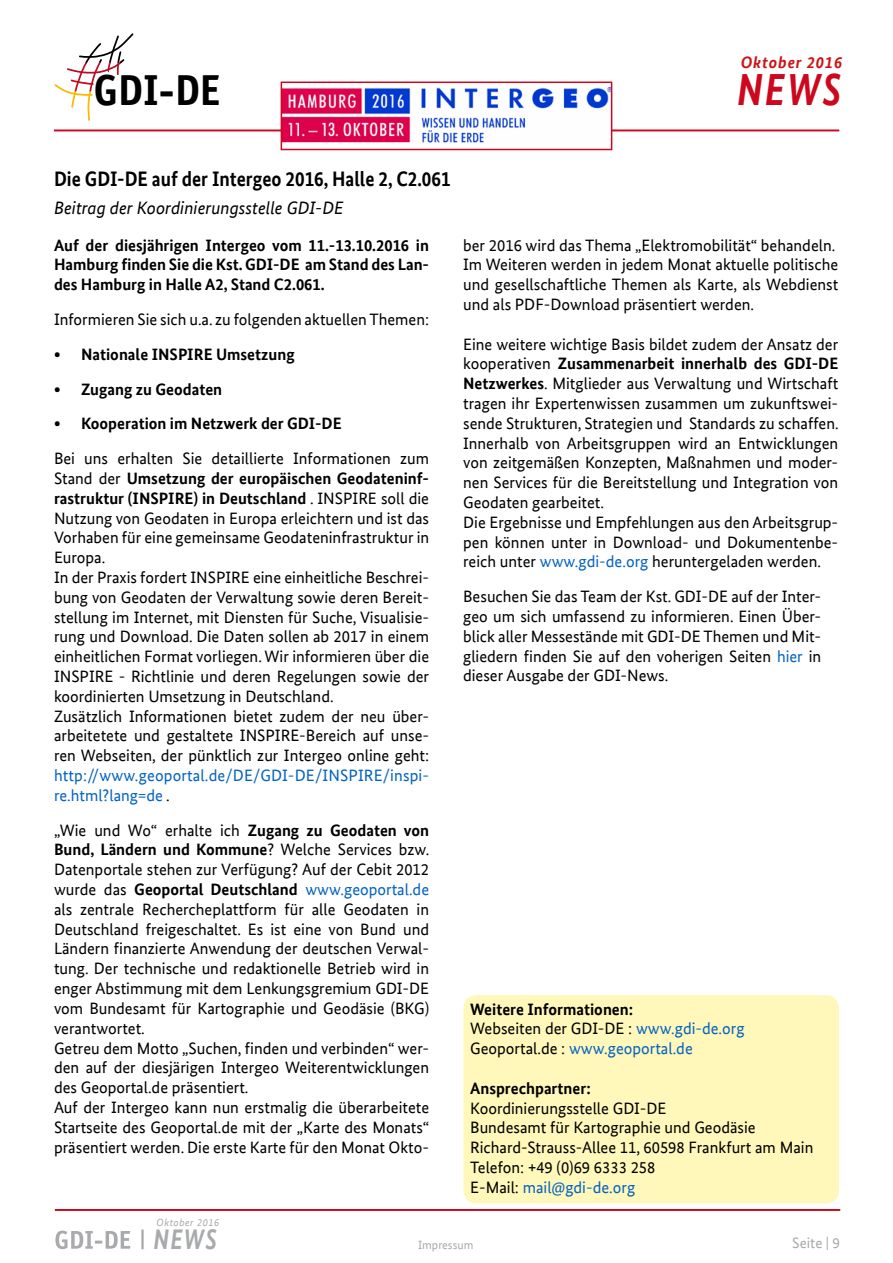
<style>
.page{position:relative;width:893px;height:1263px;background:#fff}
.page>*{position:absolute;margin:0;border:0;box-sizing:border-box;transform-origin:0 0}
.t1{font:italic 700 45px "Bundes Sans Web";color:#cd071e;scale:.85 1}
.t2{font:700 43.5px "Officina Sans";color:#000}
.t3{font:italic 700 28.35px "Bundes Sans Web";color:#a9aaac;scale:.82 1}
.Überschrift{font:700 21px "Bundes Sans Web";color:#000;scale:.91 1}
.Überschrift-2{font:italic 18px "Bundes Sans Web";color:#000}
.Fliesstext{font:16.5px/19.8px "Bundes Sans Web";color:#000;text-align:justify}
.Fliesstext-2{font:700 16.5px/19.8px "Bundes Sans Web";color:#000;text-align:justify}
.Überschrift-3{font:16.5px "Bundes Sans Web";color:#000}
.Überschrift-4{font:16.5px "Bundes Sans Web";color:#0563c1}
.Fliesstext-3{font:16.5px "Bundes Sans Web";color:#0563c1}
.t4{font:italic 700 16.5px "Bundes Sans Web";letter-spacing:.05em;color:#cd1316}
.t5{font:15px "Bundes Sans Web";color:#a9aaac}
.t6{font:12px "Bundes Sans Web";color:#a9aaac}
.t7{font:italic 10.35px "Bundes Sans Web";letter-spacing:.05em;color:#a9aaac}
.s1{font-weight:700}
.s2{color:#0563c1}
.s3{color:#000}
</style>
<div class="page">
<hr style="left:54px;top:129px;width:785px;height:2px;background:#cd071e">
<svg style="left:54px;top:33px;width:80px;height:88px"></svg>
<hr style="left:55px;top:1209px;width:785px;height:2px;background:#cd071e">
<svg style="left:151px;top:1210px;width:69px;height:1px"></svg>
<svg style="left:55px;top:1229px;width:89px;height:21px"></svg>
<div style="left:463px;top:995px;width:376px;height:208px;background:#fff8ba;border-radius:13px"></div>
<img style="left:284px;top:87px;width:325px;height:56px">
<div style="left:281px;top:82px;width:331px;height:68px;border:2px solid #cd071e"></div>
<p class="t4" style="left:741px;top:53px;width:103px">Oktober 2016</p>
<h2 class="t2" style="left:93px;top:63px;width:128px">GDI-DE</h2>
<h1 class="t1" style="left:737px;top:63px;width:124px">NEWS</h1>
<p class="Überschrift" style="left:54px;top:167px;width:437px">Die GDI-DE auf der Intergeo 2016, Halle 2, C2.061</p>
<p class="Überschrift-2" style="left:54px;top:197px;width:291px">Beitrag der Koordinierungsstelle GDI-DE</p>
<p class="Fliesstext-2" style="left:54px;top:235px;width:377px">Auf der diesjährigen Intergeo vom 11.-13.10.2016 in Hamburg finden Sie die Kst. GDI-DE am Stand des Lan&shy;des Hamburg in Halle A2, Stand C2.061.</p>
<p class="Fliesstext" style="left:54px;top:309px;width:377px">Informieren Sie sich u.a. zu folgenden aktuellen Themen:</p>
<p class="Fliesstext-2" style="left:54px;top:344px;width:242px">• Nationale INSPIRE Umsetzung</p>
<p class="Fliesstext-2" style="left:54px;top:379px;width:170px">• Zugang zu Geodaten</p>
<p class="Fliesstext-2" style="left:54px;top:414px;width:289px">• Kooperation im Netzwerk der GDI-DE</p>
<p class="Fliesstext" style="left:54px;top:449px;width:377px">Bei uns erhalten Sie detaillierte Informationen zum Stand der <span class="s1">Umsetzung der europäischen Geodateninf&shy;rastruktur (INSPIRE) in Deutschland</span> . INSPIRE soll die Nutzung von Geodaten in Europa erleichtern und ist das Vorhaben für eine gemeinsame Geodateninfrastruktur in Europa.</p>
<p class="Fliesstext" style="left:54px;top:567px;width:377px">In der Praxis fordert INSPIRE eine einheitliche Beschrei&shy;bung von Geodaten der Verwaltung sowie deren Bereit&shy;stellung im Internet, mit Diensten für Suche, Visualisie&shy;rung und Download. Die Daten sollen ab 2017 in einem einheitlichen Format vorliegen. Wir informieren über die INSPIRE - Richtlinie und deren Regelungen sowie der koordinierten Umsetzung in Deutschland.</p>
<p class="Fliesstext" style="left:54px;top:706px;width:377px">Zusätzlich Informationen bietet zudem der neu über&shy;arbeitetete und gestaltete INSPIRE-Bereich auf unse&shy;ren Webseiten, der pünktlich zur Intergeo online geht: <span class="s2">http://www.geoportal.de/DE/GDI-DE/INSPIRE/inspi&shy;re.html?lang=de</span> .</p>
<p class="Fliesstext" style="left:54px;top:820px;width:377px">„Wie und Wo“ erhalte ich <span class="s1">Zugang zu Geodaten von Bund, Ländern und Kommune</span>? Welche Services bzw.<br>Datenportale stehen zur Verfügung? Auf der Cebit 2012 wurde das <span class="s1">Geoportal Deutschland</span> <span class="s2">www.geoportal.de </span>als zentrale Rechercheplattform für alle Geodaten in Deutschland freigeschaltet. Es ist eine von Bund und Ländern finanzierte Anwendung der deutschen Verwal&shy;tung. Der technische und redaktionelle Betrieb wird in enger Abstimmung mit dem Lenkungsgremium GDI-DE vom Bundesamt für Kartographie und Geodäsie (BKG) verantwortet.</p>
<p class="Fliesstext" style="left:54px;top:1038px;width:377px">Getreu dem Motto „Suchen, finden und verbinden“ wer&shy;den auf der diesjärigen Intergeo Weiterentwicklungen des Geoportal.de präsentiert.</p>
<p class="Fliesstext" style="left:54px;top:1097px;width:377px">Auf der Intergeo kann nun erstmalig die überarbeitete Startseite des Geoportal.de mit der „Karte des Monats“ präsentiert werden. Die erste Karte für den Monat Okto-</p>
<p class="t7" style="left:157px;top:1216px;width:64px">Oktober 2016</p>
<p class="Fliesstext" style="left:463px;top:235px;width:374px">ber 2016 wird das Thema „Elektromobilität“ behandeln.</p>
<p class="Fliesstext" style="left:463px;top:255px;width:377px">Im Weiteren werden in jedem Monat aktuelle politische und gesellschaftliche Themen als Karte, als Webdienst und als PDF-Download präsentiert werden.</p>
<p class="Fliesstext" style="left:463px;top:334px;width:377px">Eine weitere wichtige Basis bildet zudem der Ansatz der kooperativen <span class="s1">Zusammenarbeit innerhalb des GDI-DE Netzwerkes</span>. Mitglieder aus Verwaltung und Wirtschaft tragen ihr Expertenwissen zusammen um zukunftswei&shy;sende Strukturen, Strategien und Standards zu schaffen.<br>Innerhalb von Arbeitsgruppen wird an Entwicklungen von zeitgemäßen Konzepten, Maßnahmen und moder&shy;nen Services für die Bereitstellung und Integration von Geodaten gearbeitet.</p>
<p class="Fliesstext" style="left:463px;top:512px;width:377px">Die Ergebnisse und Empfehlungen aus den Arbeitsgrup&shy;pen können unter in Download- und Dokumentenbe&shy;reich unter <span class="s2">www.gdi-de.org</span> heruntergeladen werden.</p>
<p class="Fliesstext" style="left:463px;top:587px;width:360px">Besuchen Sie das Team der Kst. GDI-DE auf der Inter&shy;geo um sich umfassend zu informieren. Einen Über&shy;blick aller Messestände mit GDI-DE Themen und Mit&shy;gliedern finden Sie auf den voherigen Seiten <span class="s2">hier</span> in dieser Ausgabe der GDI-News.</p>
<p class="Fliesstext-2" style="left:470px;top:999px;width:165px">Weitere Informationen:</p>
<p class="Überschrift-3" style="left:470px;top:1019px;width:276px">Webseiten der GDI-DE : <span class="s2">www.gdi-de.org</span></p>
<p class="Überschrift-4" style="left:470px;top:1039px;width:224px"><span class="s3">Geoportal.de :</span> www.geoportal.de</p>
<p class="Fliesstext-2" style="left:470px;top:1078px;width:122px">Ansprechpartner:</p>
<p class="Fliesstext" style="left:470px;top:1098px;width:198px">Koordinierungsstelle GDI-DE</p>
<p class="Fliesstext" style="left:470px;top:1118px;width:287px">Bundesamt für Kartographie und Geodäsie</p>
<p class="Fliesstext" style="left:470px;top:1138px;width:345px">Richard-Strauss-Allee 11, 60598 Frankfurt am Main</p>
<p class="Fliesstext" style="left:470px;top:1157px;width:187px">Telefon: +49 (0)69 6333 258</p>
<p class="Fliesstext-3" style="left:470px;top:1178px;width:167px"><span class="s3">E-Mail:</span> mail@gdi-de.org</p>
<h3 class="t3" style="left:153px;top:1223px;width:79px">NEWS</h3>
<p class="t6" style="left:418px;top:1238px;width:57px">Impressum</p>
<p class="t5" style="left:792px;top:1234px;width:49px">Seite | 9</p>
</div>
